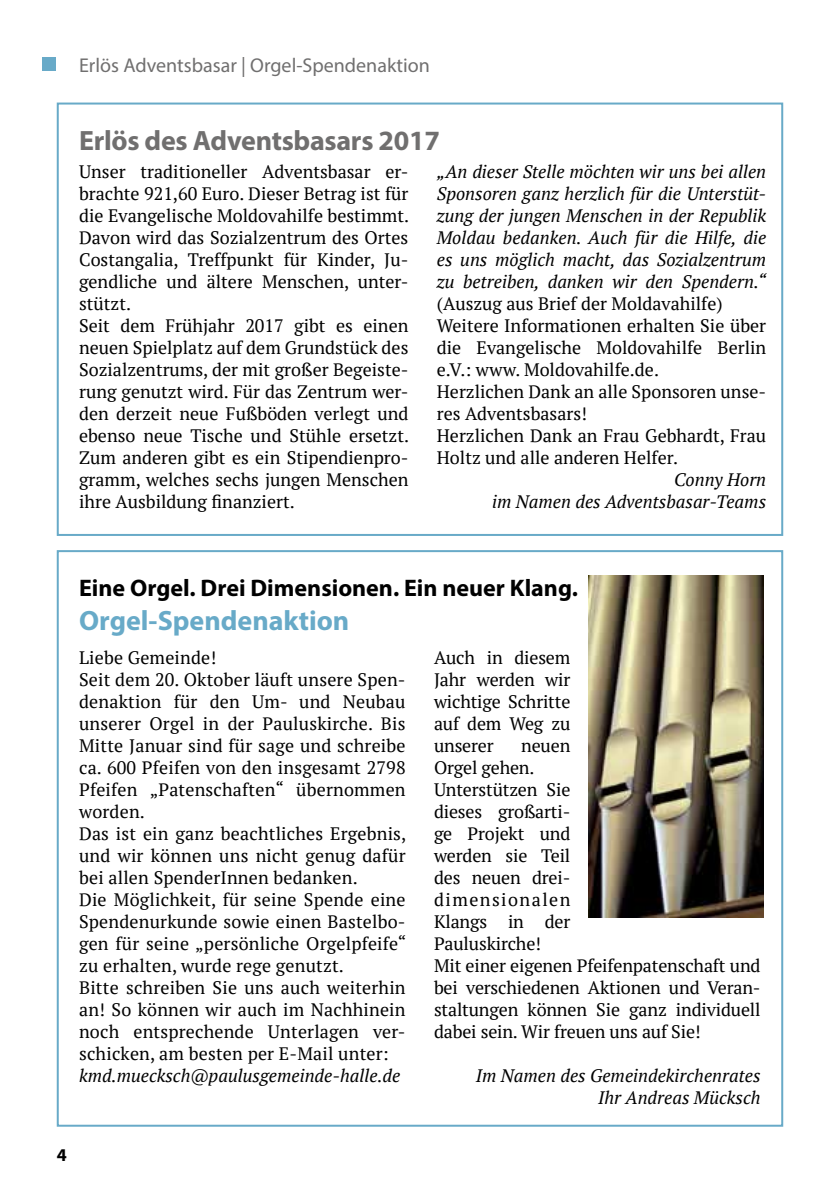
<style>
.page{position:relative;width:840px;height:1191px;background:#fff}
.page>*{position:absolute;margin:0;border:0;box-sizing:border-box;transform-origin:0 0}
.t1{font:700 28px "Myriad Pro";letter-spacing:-.01em;color:#706f6f}
.t2{font:700 28px "Myriad Pro";color:#68aac8}
.t3{font:700 24px "Myriad Pro";color:#000}
.t4{font:20px "Myriad Pro";color:#706f6f}
.t5{font:18px/22px "PT Serif";color:#000}
.t6{font:italic 18px/22px "PT Serif";color:#000;text-align:right}
.t7{font:700 18px "Myriad Pro";color:#000}
</style>
<div class="page">
<div style="left:42px;top:57px;width:14px;height:14px;background:#68aac8"></div>
<div style="left:57px;top:103px;width:725px;height:433px;border:2px solid #68aac8"></div>
<img style="left:588px;top:575px;width:175px;height:342px">
<p class="t4" style="left:79px;top:53px;width:352px">Erlös Adventsbasar | Orgel-Spendenaktion</p>
<h1 class="t1" style="left:79px;top:122px;width:362px">Erlös des Adventsbasars 2017</h1>
<p class="t5" style="left:79px;top:160px;width:331px">Unser traditioneller Adventsbasar er&shy;brachte 921,60 Euro. Dieser Betrag ist für die Evangelische Moldovahilfe bestimmt.<br>Davon wird das Sozialzentrum des Ortes Costangalia, Treffpunkt für Kinder, Ju&shy;gendliche und ältere Menschen, unter&shy;stützt.<br>Seit dem Frühjahr 2017 gibt es einen neuen Spielplatz auf dem Grundstück des Sozialzentrums, der mit großer Begeiste&shy;rung genutzt wird. Für das Zentrum wer&shy;den derzeit neue Fußböden verlegt und ebenso neue Tische und Stühle ersetzt.<br>Zum anderen gibt es ein Stipendienpro&shy;gramm, welches sechs jungen Menschen ihre Ausbildung finanziert.</p>
<p class="t6" style="left:436px;top:160px;width:331px;text-align:justify">„An dieser Stelle möchten wir uns bei allen Sponsoren ganz herzlich für die Unterstüt&shy;zung der jungen Menschen in der Republik Moldau bedanken. Auch für die Hilfe, die es uns möglich macht, das Sozialzentrum zu betreiben, danken wir den Spendern.“</p>
<p class="t5" style="left:436px;top:292px;width:331px">(Auszug aus Brief der Moldavahilfe)<br>Weitere Informationen erhalten Sie über die Evangelische Moldovahilfe Berlin e.V.: www. Moldovahilfe.de.<br>Herzlichen Dank an alle Sponsoren unse&shy;res Adventsbasars!<br>Herzlichen Dank an Frau Gebhardt, Frau Holtz und alle anderen Helfer.</p>
<p class="t6" style="left:492px;top:468px;width:275px">Conny Horn<br>im Namen des Adventsbasar-Teams</p>
<h2 class="t3" style="left:79px;top:572px;width:500px">Eine Orgel. Drei Dimensionen. Ein neuer Klang.</h2>
<h1 class="t2" style="left:79px;top:602px;width:271px">Orgel-Spendenaktion</h1>
<p class="t5" style="left:79px;top:646px;width:328px">Liebe Gemeinde!<br>Seit dem 20. Oktober läuft unsere Spen&shy;denaktion für den Um- und Neubau unserer Orgel in der Pauluskirche. Bis Mitte Januar sind für sage und schreibe ca. 600 Pfeifen von den insgesamt 2798<br>Pfeifen „Patenschaften“ übernommen worden.<br>Das ist ein ganz beachtliches Ergebnis, und wir können uns nicht genug dafür bei allen SpenderInnen bedanken.<br>Die Möglichkeit, für seine Spende eine Spendenurkunde sowie einen Bastelbo&shy;gen für seine „persönliche Orgelpfeife“ zu erhalten, wurde rege genutzt.<br>Bitte schreiben Sie uns auch weiterhin an! So können wir auch im Nachhinein noch entsprechende Unterlagen ver&shy;schicken, am besten per E-Mail unter:</p>
<p class="t6" style="left:79px;top:1064px;width:322px">kmd.muecksch@paulusgemeinde-halle.de</p>
<p class="t5" style="left:434px;top:646px;width:138px;text-align:justify">Auch in diesem Jahr werden wir wichtige Schritte auf dem Weg zu unserer</p>
<p class="t5" style="left:434px;top:734px;width:328px;text-indent:87px">neuen<br>Orgel gehen.<br>Unterstützen Sie<br>dieses großarti-<br>ge Projekt und<br>werden sie Teil<br>des neuen drei-<br>dimensionalen<br>Klangs in der<br>Pauluskirche!<br>Mit einer eigenen Pfeifenpatenschaft und bei verschiedenen Aktionen und Veran&shy;staltungen können Sie ganz individuell dabei sein. Wir freuen uns auf Sie!</p>
<p class="t6" style="left:475px;top:1064px;width:286px">Im Namen des Gemeindekirchenrates<br>Ihr Andreas Mücksch</p>
<p class="t7" style="left:57px;top:1143px;width:11px">4</p>
</div>
